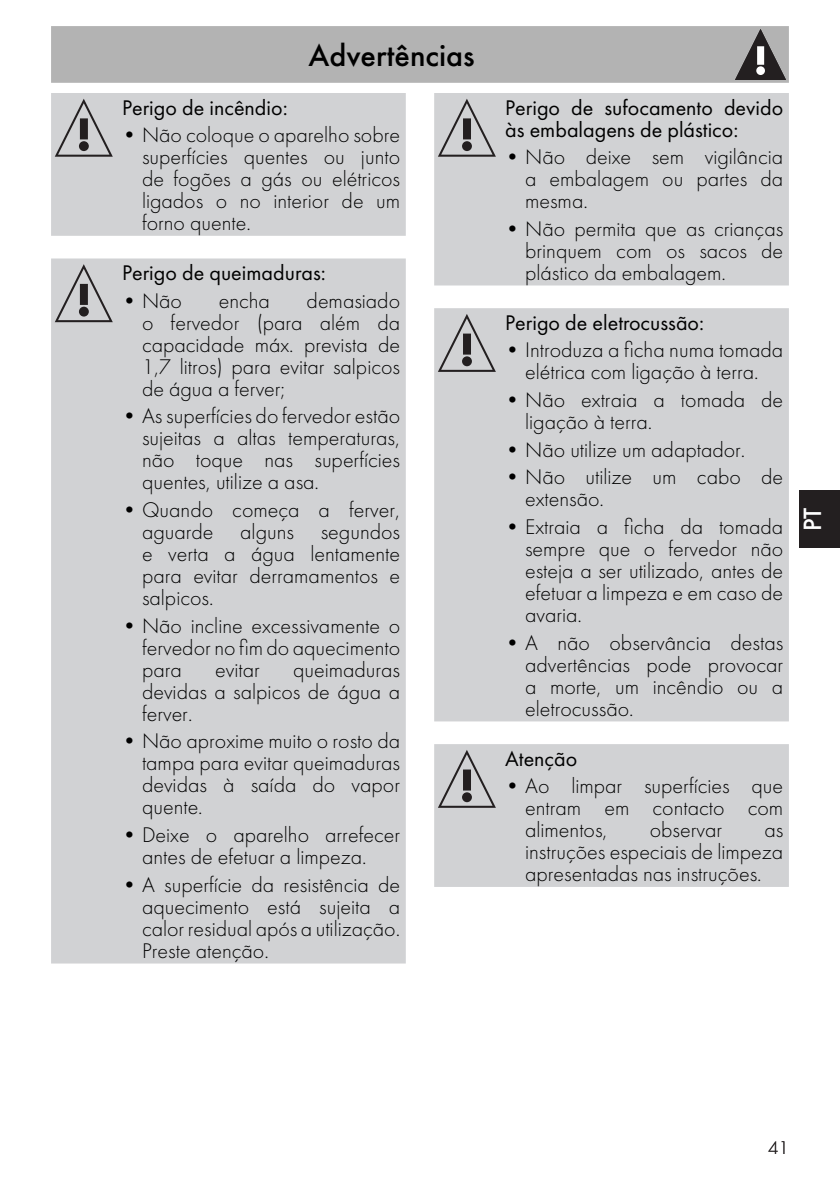
<style>
.page{position:relative;width:840px;height:1191px;background:#fff}
.page>*{position:absolute;margin:0;border:0;box-sizing:border-box;transform-origin:0 0}
.t1{font:500 32px "Futura";color:#000}
.t2{font:500 26px "Futura";color:#fff}
.t3{font:300 22px/22px "Futura";color:#000;text-align:justify}
.Testo{font:22px/22px "Futura";color:#000}
.t4{font:300 19px "Futura";color:#231f20}
</style>
<div class="page">
<div style="left:799px;top:490px;width:40px;height:58px;background:#231f20"></div>
<div style="left:51px;top:26px;width:737px;height:57px;background:#b3b3b3"></div>
<svg style="left:734px;top:29px;width:51px;height:51px;background:#797778"></svg>
<div style="left:51px;top:93px;width:354px;height:143px;background:#d1d2d4"></div>
<svg style="left:55px;top:99px;width:58px;height:58px;background:#b1b1b3"></svg>
<div style="left:51px;top:258px;width:354px;height:705px;background:#d1d2d4"></div>
<svg style="left:55px;top:264px;width:58px;height:58px;background:#b2b2b4"></svg>
<div style="left:434px;top:93px;width:354px;height:192px;background:#d1d2d4"></div>
<svg style="left:437px;top:99px;width:58px;height:58px;background:#b1b1b3"></svg>
<div style="left:434px;top:308px;width:354px;height:413px;background:#d1d2d4"></div>
<svg style="left:437px;top:314px;width:58px;height:58px;background:#b1b1b3"></svg>
<div style="left:434px;top:744px;width:354px;height:143px;background:#d1d2d4"></div>
<svg style="left:437px;top:750px;width:58px;height:58px;background:#b1b1b3"></svg>
<h1 class="t1" style="left:308px;top:36px;width:167px">Advertências</h1>
<p class="Testo" style="left:122px;top:96px;width:167px">Perigo de incêndio:</p>
<p class="t3" style="left:142px;top:124px;width:259px;text-indent:-20px">• Não coloque o aparelho sobre superfícies quentes ou junto de fogões a gás ou elétricos ligados o no interior de um forno quente.</p>
<p class="Testo" style="left:122px;top:262px;width:205px">Perigo de queimaduras:</p>
<p class="t3" style="left:122px;top:289px;width:61px">• Não</p>
<p class="t3" style="left:219px;top:289px;width:53px">encha</p>
<p class="t3" style="left:142px;top:289px;width:259px;text-indent:164px">demasiado o fervedor (para além da capacidade máx. prevista de 1,7 litros) para evitar salpicos de água a ferver;</p>
<p class="t3" style="left:142px;top:405px;width:259px;text-indent:-20px">• As superfícies do fervedor estão sujeitas a altas temperaturas, não toque nas superfícies quentes, utilize a asa.</p>
<p class="t3" style="left:142px;top:499px;width:259px;text-indent:-20px">• Quando começa a ferver, aguarde alguns segundos e verta a água lentamente para evitar derramamentos e salpicos.</p>
<p class="t3" style="left:142px;top:614px;width:259px;text-indent:-20px">• Não incline excessivamente o fervedor no fim do aquecimento para</p>
<p class="t3" style="left:142px;top:658px;width:259px;text-indent:151px">queimaduras devidas a salpicos de água a ferver.</p>
<p class="t3" style="left:142px;top:730px;width:259px;text-indent:-20px">• Não aproxime muito o rosto da tampa para evitar queimaduras devidas à saída do vapor quente.</p>
<p class="t3" style="left:142px;top:824px;width:259px;text-indent:-20px">• Deixe o aparelho arrefecer antes de efetuar a limpeza.</p>
<p class="t3" style="left:142px;top:873px;width:259px;text-indent:-20px">• A superfície da resistência de aquecimento está sujeita a calor residual após a utilização.<br>Preste atenção.</p>
<p class="t3" style="left:215px;top:658px;width:46px">evitar</p>
<p class="Testo" style="left:505px;top:96px;width:279px">Perigo de sufocamento devido às embalagens de plástico:</p>
<p class="t3" style="left:525px;top:146px;width:259px;text-indent:-20px">• Não deixe sem vigilância a embalagem ou partes da mesma.</p>
<p class="t3" style="left:525px;top:218px;width:259px;text-indent:-20px">• Não permita que as crianças brinquem com os sacos de plástico da embalagem.</p>
<p class="Testo" style="left:505px;top:311px;width:200px">Perigo de eletrocussão:</p>
<p class="t3" style="left:505px;top:339px;width:279px;text-align:center">• Introduza a ficha numa tomada elétrica com ligação à terra.</p>
<p class="t3" style="left:525px;top:389px;width:259px;text-indent:-20px">• Não extraia a tomada de ligação à terra.</p>
<p class="t3" style="left:505px;top:438px;width:241px">• Não utilize um adaptador.</p>
<p class="t3" style="left:525px;top:466px;width:259px;text-indent:-20px">• Não utilize um cabo de extensão.</p>
<p class="t3" style="left:525px;top:516px;width:259px;text-indent:-20px">• Extraia a ficha da tomada sempre que o fervedor não esteja a ser utilizado, antes de efetuar a limpeza e em caso de avaria.</p>
<p class="t3" style="left:525px;top:631px;width:259px;text-indent:-20px">• A não observância destas advertências pode provocar a morte, um incêndio ou a eletrocussão.</p>
<p class="Testo" style="left:505px;top:747px;width:74px">Atenção</p>
<p class="t3" style="left:525px;top:775px;width:259px;text-indent:-20px">• Ao limpar superfícies que entram em contacto com alimentos,</p>
<p class="t3" style="left:649px;top:819px;width:74px">observar</p>
<p class="t3" style="left:525px;top:819px;width:259px;text-indent:239px">as instruções especiais de limpeza apresentadas nas instruções.</p>
<p class="t2" style="left:796px;top:531px;width:25px;rotate:-90deg">PT</p>
<p class="t4" style="left:767px;top:1136px;width:22px">41</p>
</div>
